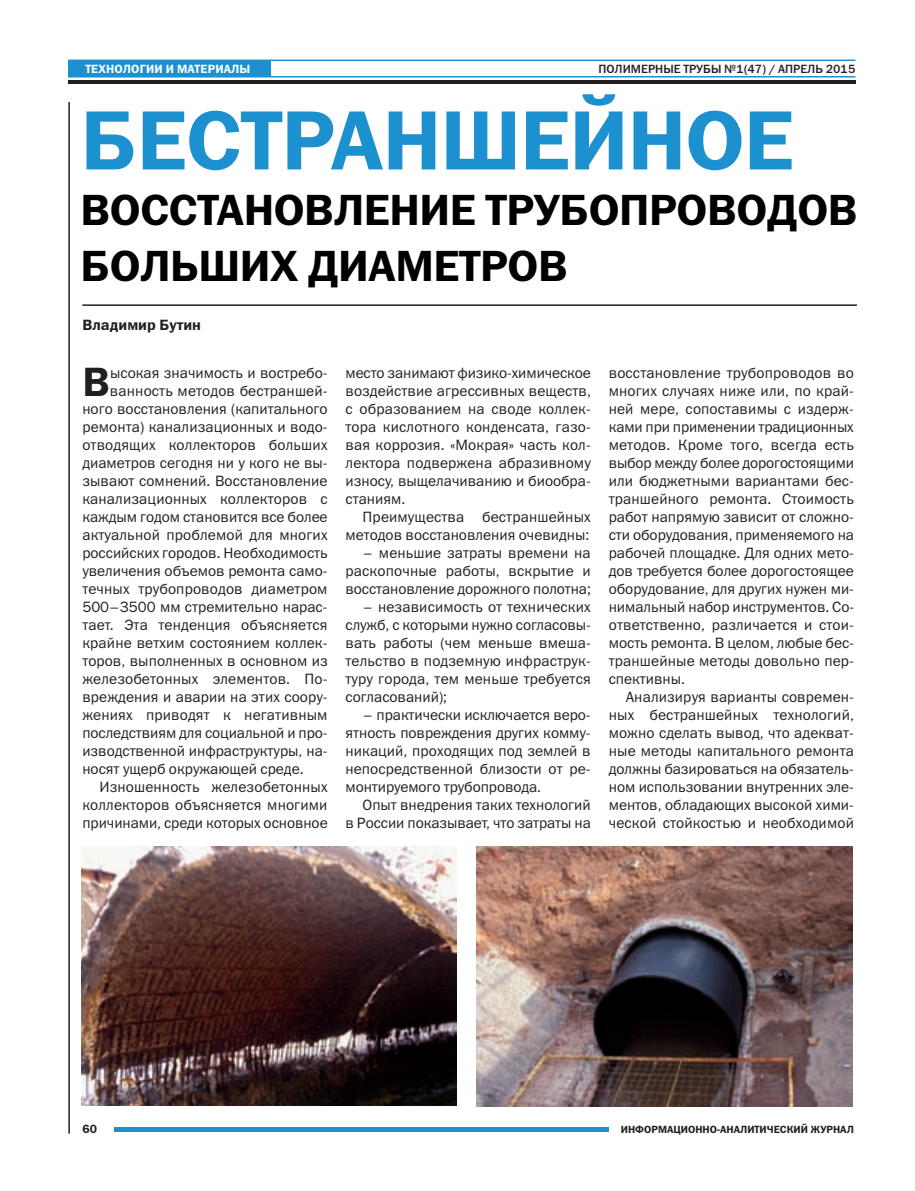
<style>
.page{position:relative;width:915px;height:1191px;background:#fff}
.page>*{position:absolute;margin:0;border:0;box-sizing:border-box;transform-origin:0 0}
.t1{font:84.45px "Franklin Gothic Demi C";letter-spacing:-.01em;color:#1d90d0}
.t2{font:43.95px/55.7px "Franklin Gothic Demi C";letter-spacing:-.01em;color:#010000}
.t3{font:41.25px "Franklin Gothic Demi C";color:#231f20}
.t4{font:15px/18px "Franklin Gothic Book C";letter-spacing:.005em;color:#231f20;text-align:justify}
.t5{font:15px "Franklin Gothic Demi C";color:#231f20}
.t6{font:12px "Franklin Gothic Medium C";color:#231f20}
.t7{font:12px "Franklin Gothic Demi C";letter-spacing:.01em;color:#fff}
.t8{font:12px "Franklin Gothic Demi C";color:#231f20}
.t9{font:10.5px "Franklin Gothic Demi C";color:#231f20}
</style>
<div class="page">
<hr style="left:68px;top:102px;width:2px;height:1031px;background:#231f20">
<hr style="left:114px;top:1127px;width:494px;height:4px;background:#1d90d0">
<hr style="left:68px;top:76px;width:787px;height:1px;background:#1d90d0">
<hr style="left:68px;top:60px;width:787px;height:1px;background:#1d90d0">
<hr style="left:68px;top:80px;width:787px;height:3px;background:#231f20">
<div style="left:68px;top:60px;width:202px;height:16px;background:#1d90d0"></div>
<hr style="left:82px;top:304px;width:774px;height:2px;background:#231f20">
<img style="left:81px;top:846px;width:375px;height:260px">
<img style="left:476px;top:846px;width:376px;height:260px">
<p class="t7" style="left:85px;top:62px;width:166px">ТЕХНОЛОГИИ И МАТЕРИАЛЫ</p>
<p class="t6" style="left:598px;top:62px;width:258px">ПОЛИМЕРНЫЕ ТРУБЫ №1(47) / АПРЕЛЬ 2015</p>
<h1 class="t1" style="left:80px;top:91px;width:714px">БЕСТРАНШЕЙНОЕ</h1>
<h2 class="t2" style="left:80px;top:182px;width:778px">ВОССТАНОВЛЕНИЕ ТРУБОПРОВОДОВ<br>БОЛЬШИХ ДИАМЕТРОВ</h2>
<p class="t5" style="left:82px;top:316px;width:120px">Владимир Бутин</p>
<h3 class="t3" style="left:82px;top:358px;width:29px">В</h3>
<p class="t4" style="left:110px;top:364px;width:219px">ысокая значимость и востребо-</p>
<p class="t4" style="left:110px;top:382px;width:219px">ванность методов бестраншей-</p>
<p class="t4" style="left:82px;top:400px;width:246px">ного восстановления (капитального</p>
<p class="t4" style="left:82px;top:418px;width:247px">ремонта) канализационных и водо-</p>
<p class="t4" style="left:82px;top:436px;width:246px">отводящих коллекторов больших</p>
<p class="t4" style="left:82px;top:454px;width:247px">диаметров сегодня ни у кого не вы-</p>
<p class="t4" style="left:82px;top:472px;width:247px">зывают сомнений. Восстановление</p>
<p class="t4" style="left:82px;top:490px;width:246px">канализационных коллекторов с</p>
<p class="t4" style="left:82px;top:508px;width:247px">каждым годом становится все более</p>
<p class="t4" style="left:82px;top:526px;width:246px">актуальной проблемой для многих</p>
<p class="t4" style="left:82px;top:544px;width:247px">российских городов. Необходимость</p>
<p class="t4" style="left:82px;top:562px;width:246px">увеличения объемов ремонта само-</p>
<p class="t4" style="left:82px;top:580px;width:246px">течных трубопроводов диаметром</p>
<p class="t4" style="left:82px;top:598px;width:246px">500–3500 мм стремительно нарас-</p>
<p class="t4" style="left:82px;top:616px;width:246px">тает. Эта тенденция объясняется</p>
<p class="t4" style="left:82px;top:634px;width:246px">крайне ветхим состоянием коллек-</p>
<p class="t4" style="left:82px;top:652px;width:247px">торов, выполненных в основном из</p>
<p class="t4" style="left:82px;top:670px;width:246px">железобетонных элементов. По-</p>
<p class="t4" style="left:82px;top:688px;width:247px">вреждения и аварии на этих соору-</p>
<p class="t4" style="left:82px;top:706px;width:246px">жениях приводят к негативным</p>
<p class="t4" style="left:82px;top:724px;width:247px">последствиям для социальной и про-</p>
<p class="t4" style="left:82px;top:742px;width:246px">изводственной инфраструктуры, на-</p>
<p class="t4" style="left:82px;top:760px;width:223px">носят ущерб окружающей среде.</p>
<p class="t4" style="left:99px;top:778px;width:229px">Изношенность железобетонных</p>
<p class="t4" style="left:82px;top:796px;width:246px">коллекторов объясняется многими</p>
<p class="t4" style="left:82px;top:814px;width:247px">причинами, среди которых основное</p>
<p class="t4" style="left:345px;top:364px;width:247px">место занимают физико-химическое воздействие агрессивных веществ, с образованием на своде коллек&shy;тора кислотного конденсата, газо&shy;вая коррозия. «Мокрая» часть кол&shy;лектора подвержена абразивному износу, выщелачиванию и биообра&shy;станиям.</p>
<p class="t4" style="left:345px;top:508px;width:246px;text-align:right">Преимущества бестраншейных методов восстановления очевидны:</p>
<p class="t4" style="left:345px;top:544px;width:247px;text-indent:17px">– меньшие затраты времени на раскопочные работы, вскрытие и восстановление дорожного полотна;</p>
<p class="t4" style="left:345px;top:598px;width:246px;text-indent:17px">– независимость от технических служб, с которыми нужно согласовы&shy;вать работы (чем меньше вмеша&shy;тельство в подземную инфраструк&shy;туру города, тем меньше требуется согласований);</p>
<p class="t4" style="left:345px;top:706px;width:246px;text-indent:17px">– практически исключается веро&shy;ятность повреждения других комму&shy;никаций, проходящих под землей в непосредственной близости от ре&shy;монтируемого трубопровода.</p>
<p class="t4" style="left:345px;top:796px;width:247px;text-align:right">Опыт внедрения таких технологий<br>в России показывает, что затраты на</p>
<p class="t4" style="left:608px;top:364px;width:247px">восстановление трубопроводов во многих случаях ниже или, по край&shy;ней мере, сопоставимы с издерж&shy;ками при применении традиционных методов. Кроме того, всегда есть выбор между более дорогостоящими или бюджетными вариантами бес&shy;траншейного ремонта. Стоимость работ напрямую зависит от сложно&shy;сти оборудования, применяемого на рабочей площадке. Для одних мето&shy;дов требуется более дорогостоящее оборудование, для других нужен ми&shy;нимальный набор инструментов. Со&shy;ответственно, различается и стои&shy;мость ремонта. В целом, любые бес&shy;траншейные методы довольно пер&shy;спективны.</p>
<p class="t4" style="left:608px;top:688px;width:247px;text-indent:17px">Анализируя варианты современ&shy;ных бестраншейных технологий, можно сделать вывод, что адекват&shy;ные методы капитального ремонта должны базироваться на обязатель&shy;ном использовании внутренних эле&shy;ментов, обладающих высокой хими&shy;ческой стойкостью и необходимой</p>
<p class="t8" style="left:82px;top:1122px;width:16px">60</p>
<p class="t9" style="left:620px;top:1122px;width:234px">ИНФОРМАЦИОННО-АНАЛИТИЧЕСКИЙ ЖУРНАЛ</p>
</div>
